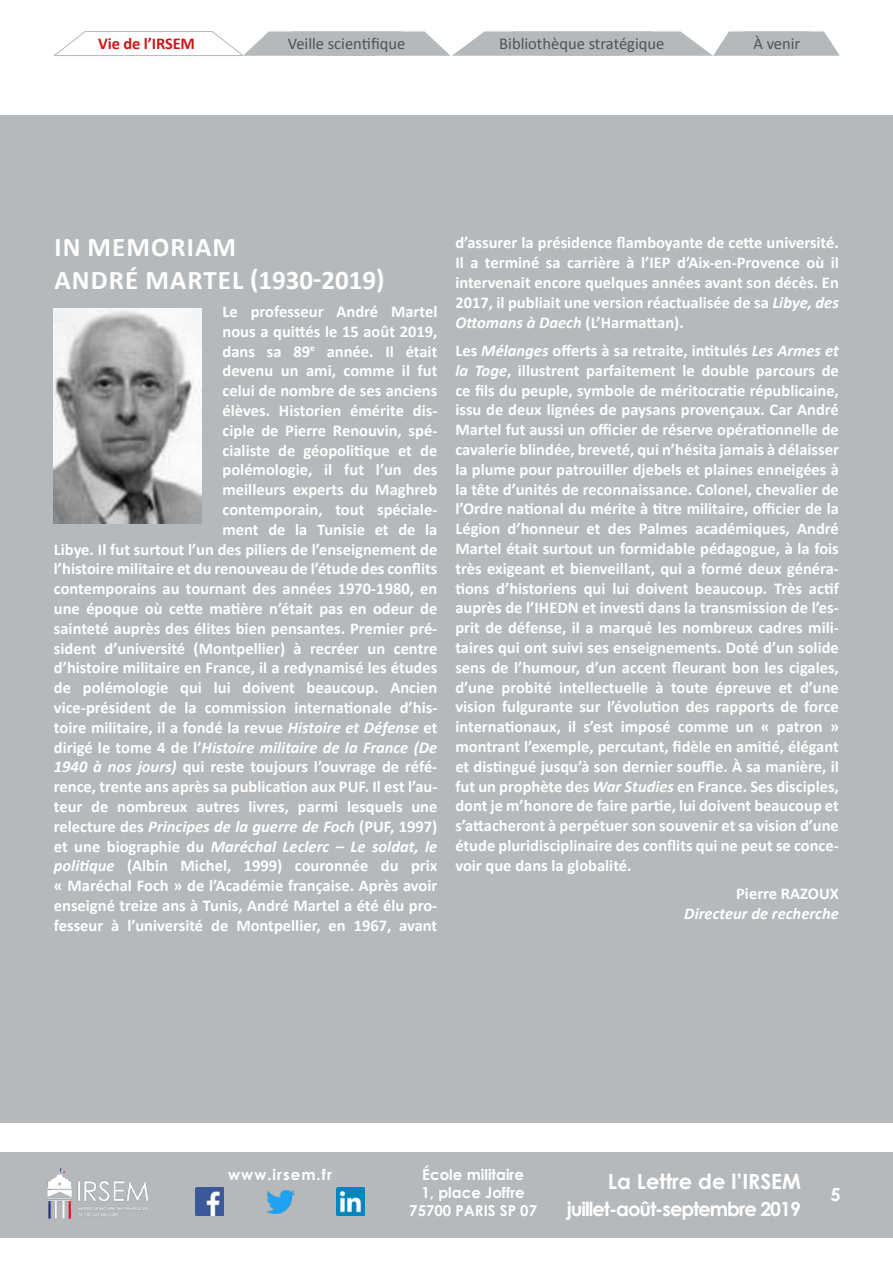
<style>
.page{position:relative;width:893px;height:1263px;background:#fff}
.page>*{position:absolute;margin:0;border:0;box-sizing:border-box;transform-origin:0 0}
.t1{font:700 27px/32.4px "Calibri";letter-spacing:.04em;color:#fff}
.t2{font:700 21px "Century Gothic";color:#fff}
.t3{font:700 19.5px "Century Gothic";letter-spacing:-.05em;color:#fff}
.t4{font:700 18px "Century Gothic";color:#fff}
.t5{font:700 16.5px/19.8px "Calibri";color:#fff;text-align:justify}
.t6{font:16.5px "Calibri";color:#525251}
.t7{font:italic 700 16.5px "Calibri";color:#fff}
.t8{font:700 16.5px "Calibri";letter-spacing:-.01em;color:#cd171a}
.t9{font:700 15px/18px "Century Gothic";color:#fff;text-align:center}
.t10{font:700 15px "Century Gothic";letter-spacing:.07em;color:#fff}
.s1{font-style:italic}
</style>
<div class="page">
<svg style="left:54px;top:31px;width:31px;height:24px"></svg>
<hr style="left:54px;top:55px;width:189px;height:1px;background:#b5b9bc">
<hr style="left:85px;top:31px;width:127px;height:1px;background:#b5b9bc">
<svg style="left:212px;top:31px;width:628px;height:25px"></svg>
<div style="left:0;top:1152px;width:893px;height:85px;background:#b5b9bc"></div>
<img style="left:47px;top:1168px;width:101px;height:51px">
<img style="left:195px;top:1188px;width:28px;height:28px">
<img style="left:266px;top:1190px;width:28px;height:23px">
<img style="left:337px;top:1188px;width:28px;height:28px">
<div style="left:0;top:115px;width:893px;height:1008px;background:#b5b9bc"></div>
<img style="left:54px;top:309px;width:147px;height:215px">
<p class="t8" style="left:98px;top:33px;width:98px">Vie de l’IRSEM</p>
<p class="t6" style="left:288px;top:33px;width:119px">Veille scientifique</p>
<p class="t6" style="left:499px;top:33px;width:167px">Bibliothèque stratégique</p>
<p class="t6" style="left:753px;top:33px;width:48px">À venir</p>
<h1 class="t1" style="left:54px;top:231px;width:332px">IN MEMORIAM<br>ANDRÉ MARTEL (1930-2019)</h1>
<p class="t5" style="left:54px;top:302px;width:385px;text-align:right">Le professeur André Martel<br>nous a quittés le 15 août 2019,<br>dans sa 89<sup>e</sup> année. Il était<br>devenu un ami, comme il fut<br>celui de nombre de ses anciens<br>élèves. Historien émérite dis-<br>ciple de Pierre Renouvin, spé-<br>cialiste de géopolitique et de<br>polémologie, il fut l’un des<br>meilleurs experts du Maghreb<br>contemporain, tout spéciale-<br>ment de la Tunisie et de la<br>Libye. Il fut surtout l’un des piliers de l’enseignement de l’histoire militaire et du renouveau de l’étude des conflits contemporains au tournant des années 1970-1980, en une époque où cette matière n’était pas en odeur de sainteté auprès des élites bien pensantes. Premier pré&shy;sident d’université (Montpellier) à recréer un centre d’histoire militaire en France, il a redynamisé les études de polémologie qui lui doivent beaucoup. Ancien vice-président de la commission internationale d’his&shy;toire militaire, il a fondé la revue <span class="s1">Histoire et Défense</span> et dirigé le tome 4 de l’<span class="s1">Histoire militaire de la France (De 1940 à nos jours)</span> qui reste toujours l’ouvrage de réfé&shy;rence, trente ans après sa publication aux PUF. Il est l’au&shy;teur de nombreux autres livres, parmi lesquels une relecture des <span class="s1">Principes de la guerre de Foch</span> (PUF, 1997) et une biographie du <span class="s1">Maréchal Leclerc – Le soldat, le politique</span> (Albin Michel, 1999) couronnée du prix « Maréchal Foch » de l’Académie française. Après avoir enseigné treize ans à Tunis, André Martel a été élu pro&shy;fesseur à l’université de Montpellier, en 1967, avant</p>
<p class="t5" style="left:455px;top:233px;width:385px">d’assurer la présidence flamboyante de cette université.<br>Il a terminé sa carrière à l’IEP d’Aix-en-Provence où il intervenait encore quelques années avant son décès. En 2017, il publiait une version réactualisée de sa <span class="s1">Libye, des Ottomans à Daech</span> (L’Harmattan).</p>
<p class="t5" style="left:455px;top:340px;width:385px">Les <span class="s1">Mélanges</span> offerts à sa retraite, intitulés <span class="s1">Les Armes et la Toge</span>, illustrent parfaitement le double parcours de ce fils du peuple, symbole de méritocratie républicaine, issu de deux lignées de paysans provençaux. Car André Martel fut aussi un officier de réserve opérationnelle de cavalerie blindée, breveté, qui n’hésita jamais à délaisser la plume pour patrouiller djebels et plaines enneigées à la tête d’unités de reconnaissance. Colonel, chevalier de l’Ordre national du mérite à titre militaire, officier de la Légion d’honneur et des Palmes académiques, André Martel était surtout un formidable pédagogue, à la fois très exigeant et bienveillant, qui a formé deux généra&shy;tions d’historiens qui lui doivent beaucoup. Très actif auprès de l’IHEDN et investi dans la transmission de l’es&shy;prit de défense, il a marqué les nombreux cadres mili&shy;taires qui ont suivi ses enseignements. Doté d’un solide sens de l’humour, d’un accent fleurant bon les cigales, d’une probité intellectuelle à toute épreuve et d’une vision fulgurante sur l’évolution des rapports de force internationaux, il s’est imposé comme un « patron » montrant l’exemple, percutant, fidèle en amitié, élégant et distingué jusqu’à son dernier souffle. À sa manière, il fut un prophète des <span class="s1">War Studies</span> en France. Ses disciples, dont je m’honore de faire partie, lui doivent beaucoup et s’attacheront à perpétuer son souvenir et sa vision d’une étude pluridisciplinaire des conflits qui ne peut se conce&shy;voir que dans la globalité.</p>
<p class="t5" style="left:736px;top:884px;width:104px">Pierre RAZOUX</p>
<p class="t7" style="left:684px;top:903px;width:156px">Directeur de recherche</p>
<p class="t10" style="left:228px;top:1163px;width:105px">www.irsem.fr</p>
<p class="t9" style="left:409px;top:1165px;width:129px">École militaire<br>1, place Joffre<br>75700 PARIS SP 07</p>
<p class="t2" style="left:608px;top:1165px;width:195px">La Lettre de l’IRSEM</p>
<p class="t3" style="left:567px;top:1194px;width:236px">juillet-août-septembre 2019</p>
<p class="t4" style="left:830px;top:1181px;width:12px">5</p>
</div>
